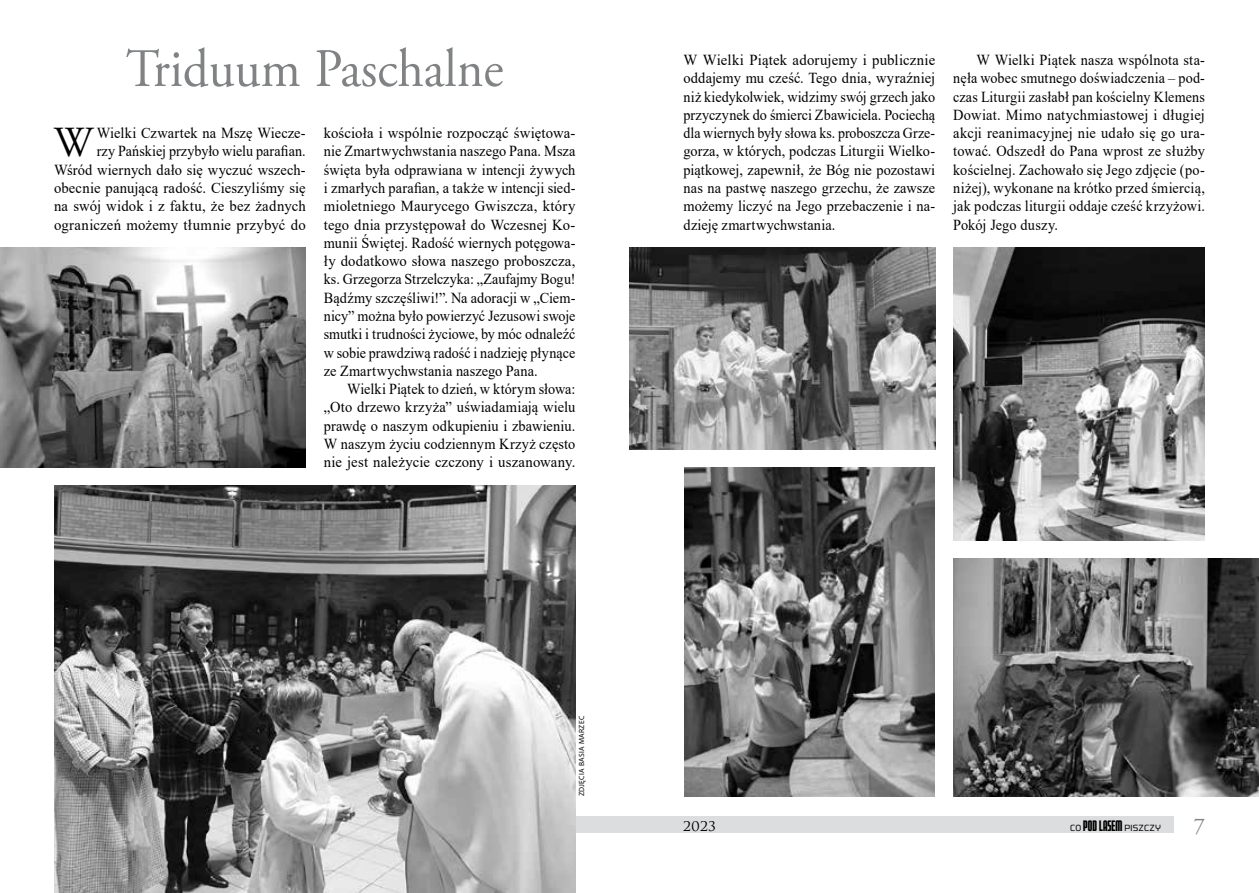
<style>
.page{position:relative;width:1259px;height:893px;background:#fff}
.page>*{position:absolute;margin:0;border:0;box-sizing:border-box;transform-origin:0 0}
.t1{font:54px "Adobe Garamond Pro";letter-spacing:-.02em;color:#808284;scale:.94 1}
.t2{font:42.75px "Adobe Garamond Pro";color:#000;scale:.94 1}
.t3{font:22.5px "Adobe Garamond Pro";color:#808284}
.t4{font:15.3px/18.3px "Times New Roman";letter-spacing:.01em;color:#000;text-align:justify}
.t5{font:15.3px/18.3px "Times New Roman";letter-spacing:.01em;color:#000;text-align:justify;scale:.94 1}
.t6{font:15.3px/18.3px "Times New Roman";letter-spacing:.01em;color:#000;text-align:right;scale:.95 1}
.t7{font:15.3px/18.3px "Times New Roman";letter-spacing:.01em;color:#000;text-align:justify;scale:.93 1}
.t8{font:15.3px "Trajan Pro";color:#000;scale:.94 1}
.t9{font:9px "Morgan Big";letter-spacing:.03em;color:#000;scale:.94 1}
.t10{font:7.5px "Myriad Pro";letter-spacing:.04em;color:#000}
.s1{font-family:"Morgan Tower Four";font-size:15.3px}
</style>
<div class="page">
<div style="left:87px;top:817px;width:544px;height:16px;background:#dcddde"></div>
<div style="left:629px;top:817px;width:545px;height:16px;background:#dcddde"></div>
<img style="left:953px;top:248px;width:252px;height:292px">
<img style="left:54px;top:486px;width:521px;height:407px">
<img style="left:0;top:248px;width:306px;height:219px">
<img style="left:684px;top:467px;width:250px;height:329px">
<img style="left:953px;top:559px;width:306px;height:237px">
<img style="left:629px;top:248px;width:306px;height:201px">
<h1 class="t1" style="left:126px;top:36px;width:403px">Triduum Paschalne</h1>
<p class="t6" style="left:54px;top:123px;width:266px">Wielki Czwartek na Mszę Wiecze-<br>rzy Pańskiej przybyło wielu parafian.<br>Wśród wiernych dało się wyczuć wszech&shy;obecnie panującą radość. Cieszyliśmy się na swój widok i z faktu, że bez żadnych ograniczeń możemy tłumnie przybyć do</p>
<p class="t4" style="left:324px;top:123px;width:253px">kościoła i wspólnie rozpocząć świętowa&shy;nie Zmartwychwstania naszego Pana. Msza święta była odprawiana w intencji żywych i zmarłych parafian, a także w intencji sied&shy;mioletniego Maurycego Gwiszcza, który tego dnia przystępował do Wczesnej Ko&shy;munii Świętej. Radość wiernych potęgowa&shy;ły dodatkowo słowa naszego proboszcza, ks. Grzegorza Strzelczyka: „Zaufajmy Bogu!<br>Bądźmy szczęśliwi!”. Na adoracji w „Ciem&shy;nicy” można było powierzyć Jezusowi swoje smutki i trudności życiowe, by móc odnaleźć w sobie prawdziwą radość i nadzieję płynące ze Zmartwychwstania naszego Pana.</p>
<p class="t7" style="left:324px;top:379px;width:272px;text-indent:23px">Wielki Piątek to dzień, w którym słowa: „Oto drzewo krzyża” uświadamiają wielu prawdę o naszym odkupieniu i zbawieniu.<br>W naszym życiu codziennym Krzyż często nie jest należycie czczony i uszanowany.</p>
<h2 class="t2" style="left:54px;top:117px;width:43px">W</h2>
<p class="t4" style="left:683px;top:50px;width:253px">W Wielki Piątek adorujemy i publicznie oddajemy mu cześć. Tego dnia, wyraźniej niż kiedykolwiek, widzimy swój grzech jako przyczynek do śmierci Zbawiciela. Pociechą dla wiernych były słowa ks. proboszcza Grze&shy;gorza, w których, podczas Liturgii Wielko&shy;piątkowej, zapewnił, że Bóg nie pozostawi nas na pastwę naszego grzechu, że zawsze możemy liczyć na Jego przebaczenie i na&shy;dzieję zmartwychwstania.</p>
<p class="t5" style="left:953px;top:50px;width:269px;text-indent:23px">W Wielki Piątek nasza wspólnota sta&shy;nęła wobec smutnego doświadczenia – pod&shy;czas Liturgii zasłabł pan kościelny Klemens Dowiat. Mimo natychmiastowej i długiej akcji reanimacyjnej nie udało się go ura&shy;tować. Odszedł do Pana wprost ze służby kościelnej. Zachowało się Jego zdjęcie (po&shy;niżej), wykonane na krótko przed śmiercią, jak podczas liturgii oddaje cześć krzyżowi.<br>Pokój Jego duszy.</p>
<p class="t10" style="left:577px;top:796px;width:82px;rotate:-90deg">ZDJĘCIA BASIA MARZEC</p>
<p class="t8" style="left:683px;top:815px;width:37px">2023</p>
<p class="t9" style="left:1070px;top:821px;width:98px">CO <span class="s1">POD LASEM</span> PISZCZY</p>
<h3 class="t3" style="left:1193px;top:812px;width:13px">7</h3>
</div>
